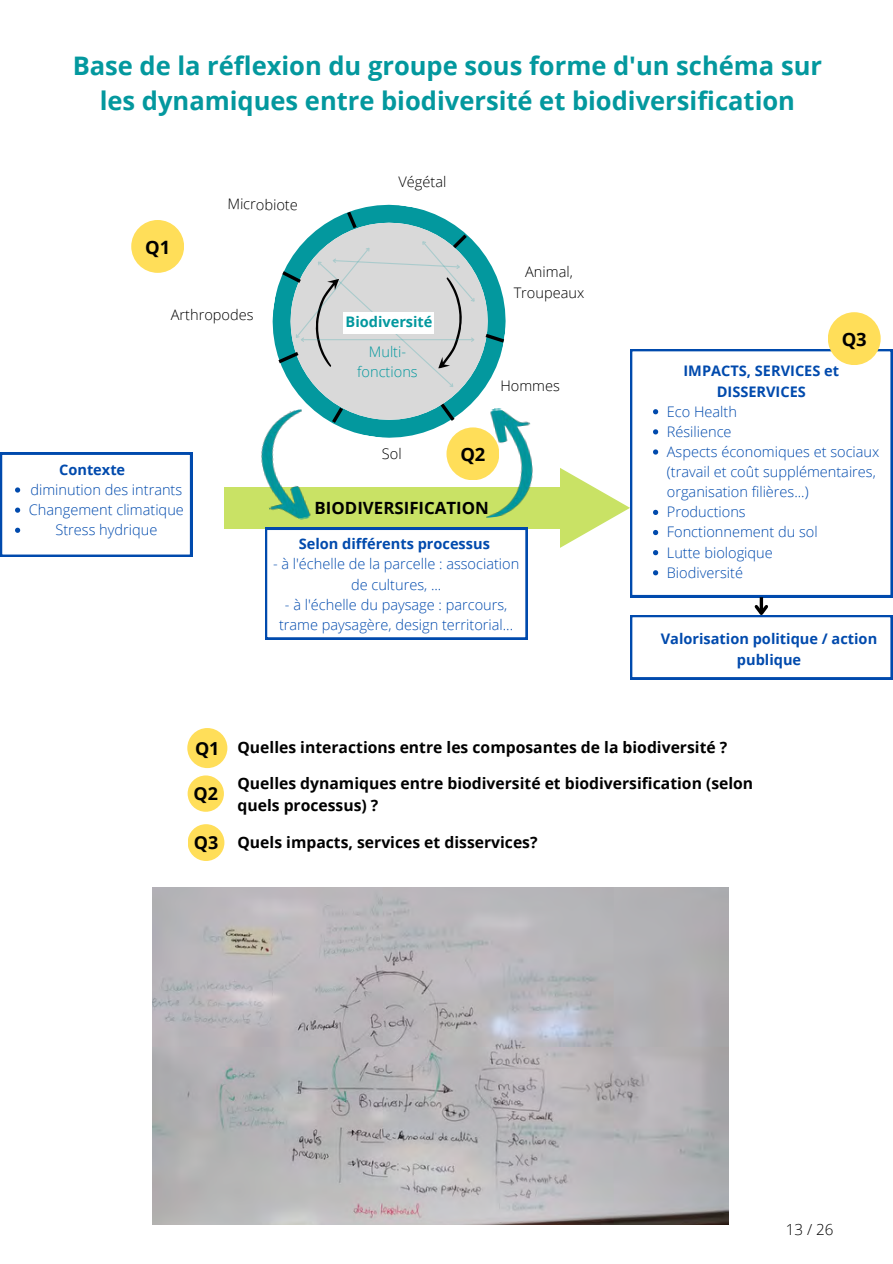
<style>
.page{position:relative;width:893px;height:1264px;background:#fff}
.page>*{position:absolute;margin:0;border:0;box-sizing:border-box;transform-origin:0 0}
.t1{font:700 25.5px/34.8px "Open Sans";color:#03989e;text-align:center}
.t2{font:700 18.45px "Open Sans";color:#000}
.t3{font:700 18px "Open Sans";color:#000}
.t4{font:700 16.8px "Open Sans";color:#000}
.t5{font:700 15.75px/21.9px "Open Sans";color:#000}
.t6{font:300 15.15px "Open Sans";color:#000}
.t7{font:300 14.55px/20.1px "Open Sans";color:#004aad;text-align:center}
.t8{font:700 14.55px/20.1px "Open Sans";color:#004aad;text-align:center}
.t9{font:300 14.55px "Open Sans";color:#000}
.t10{font:300 14.55px/20.1px "Open Sans";color:#03989e;text-align:center}
.t11{font:700 14.55px "Open Sans";color:#03989e}
</style>
<div class="page">
<svg style="left:272px;top:204px;width:166px;height:234px"></svg>
<svg style="left:275px;top:208px;width:231px;height:219px"></svg>
<div style="left:224px;top:487px;width:344px;height:42px;background:#c9e265"></div>
<img style="left:474px;top:405px;width:59px;height:113px">
<img style="left:261px;top:409px;width:64px;height:111px">
<svg style="left:560px;top:468px;width:70px;height:80px"></svg>
<svg style="left:630px;top:349px;width:262px;height:248px"></svg>
<div style="left:131px;top:220px;width:53px;height:53px;background:#ffde59;border-radius:50%"></div>
<div style="left:446px;top:427px;width:53px;height:53px;background:#ffde59;border-radius:50%"></div>
<div style="left:827px;top:312px;width:53px;height:53px;background:#ffde59;border-radius:50%"></div>
<svg style="left:759px;top:597px;width:4px;height:5px"></svg>
<svg style="left:630px;top:602px;width:262px;height:77px"></svg>
<svg style="left:265px;top:528px;width:262px;height:111px"></svg>
<svg style="left:0;top:452px;width:192px;height:105px"></svg>
<img style="left:153px;top:887px;width:575px;height:336px">
<div style="left:187px;top:728px;width:40px;height:40px;background:#ffde59;border-radius:50%"></div>
<div style="left:187px;top:775px;width:37px;height:36px;background:#ffde59;border-radius:50%"></div>
<div style="left:187px;top:824px;width:37px;height:37px;background:#ffde59;border-radius:50%"></div>
<p class="t1" style="left:73px;top:48px;width:750px">Base de la réflexion du groupe sous forme d'un schéma sur les dynamiques entre biodiversité et biodiversification</p>
<p class="t2" style="left:145px;top:234px;width:27px">Q1</p>
<p class="t9" style="left:228px;top:193px;width:72px;rotate:1deg">Microbiote</p>
<p class="t9" style="left:171px;top:305px;width:84px">Arthropodes</p>
<p class="t8" style="left:59px;top:459px;width:68px">Contexte</p>
<p class="t9" style="left:398px;top:172px;width:49px">Végétal</p>
<p class="t11" style="left:345px;top:311px;width:88px">Biodiversité</p>
<p class="t10" style="left:357px;top:341px;width:62px">Multi&shy;fonctions</p>
<p class="t9" style="left:382px;top:443px;width:21px">Sol</p>
<p class="t9" style="left:525px;top:262px;width:49px">Animal,</p>
<p class="t9" style="left:513px;top:282px;width:72px">Troupeaux</p>
<p class="t9" style="left:500px;top:376px;width:61px">Hommes</p>
<p class="t2" style="left:460px;top:441px;width:27px">Q2</p>
<p class="t7" style="left:30px;top:479px;width:153px">diminution des intrants</p>
<p class="t7" style="left:29px;top:499px;width:156px">Changement climatique</p>
<p class="t7" style="left:55px;top:519px;width:103px">Stress hydrique</p>
<p class="t4" style="left:314px;top:496px;width:176px">BIODIVERSIFICATION</p>
<p class="t8" style="left:299px;top:533px;width:193px">Selon différents processus</p>
<p class="t7" style="left:273px;top:553px;width:248px">- à l'échelle de la parcelle : association de cultures, ...</p>
<p class="t7" style="left:279px;top:594px;width:236px">- à l'échelle du paysage : parcours, trame paysagère, design territorial...</p>
<p class="t2" style="left:841px;top:326px;width:27px">Q3</p>
<p class="t8" style="left:683px;top:361px;width:157px">IMPACTS, SERVICES et<br>DISSERVICES</p>
<p class="t7" style="left:666px;top:401px;width:72px">Eco Health</p>
<p class="t7" style="left:666px;top:421px;width:66px">Résilience</p>
<p class="t7" style="left:666px;top:441px;width:214px;text-align:left">Aspects économiques et sociaux (travail et coût supplémentaires, organisation filières...)</p>
<p class="t7" style="left:666px;top:501px;width:80px">Productions</p>
<p class="t7" style="left:666px;top:521px;width:152px">Fonctionnement du sol</p>
<p class="t7" style="left:666px;top:542px;width:107px">Lutte biologique</p>
<p class="t7" style="left:666px;top:562px;width:78px">Biodiversité</p>
<p class="t8" style="left:660px;top:628px;width:218px">Valorisation politique / action publique</p>
<p class="t3" style="left:195px;top:735px;width:26px">Q1</p>
<p class="t3" style="left:193px;top:781px;width:26px">Q2</p>
<p class="t3" style="left:194px;top:829px;width:26px">Q3</p>
<p class="t5" style="left:237px;top:735px;width:491px">Quelles interactions entre les composantes de la biodiversité ?</p>
<p class="t5" style="left:237px;top:771px;width:517px">Quelles dynamiques entre biodiversité et biodiversification (selon quels processus) ?</p>
<p class="t5" style="left:237px;top:831px;width:301px">Quels impacts, services et disservices?</p>
<p class="t6" style="left:785px;top:1218px;width:49px">13 / 26</p>
</div>
